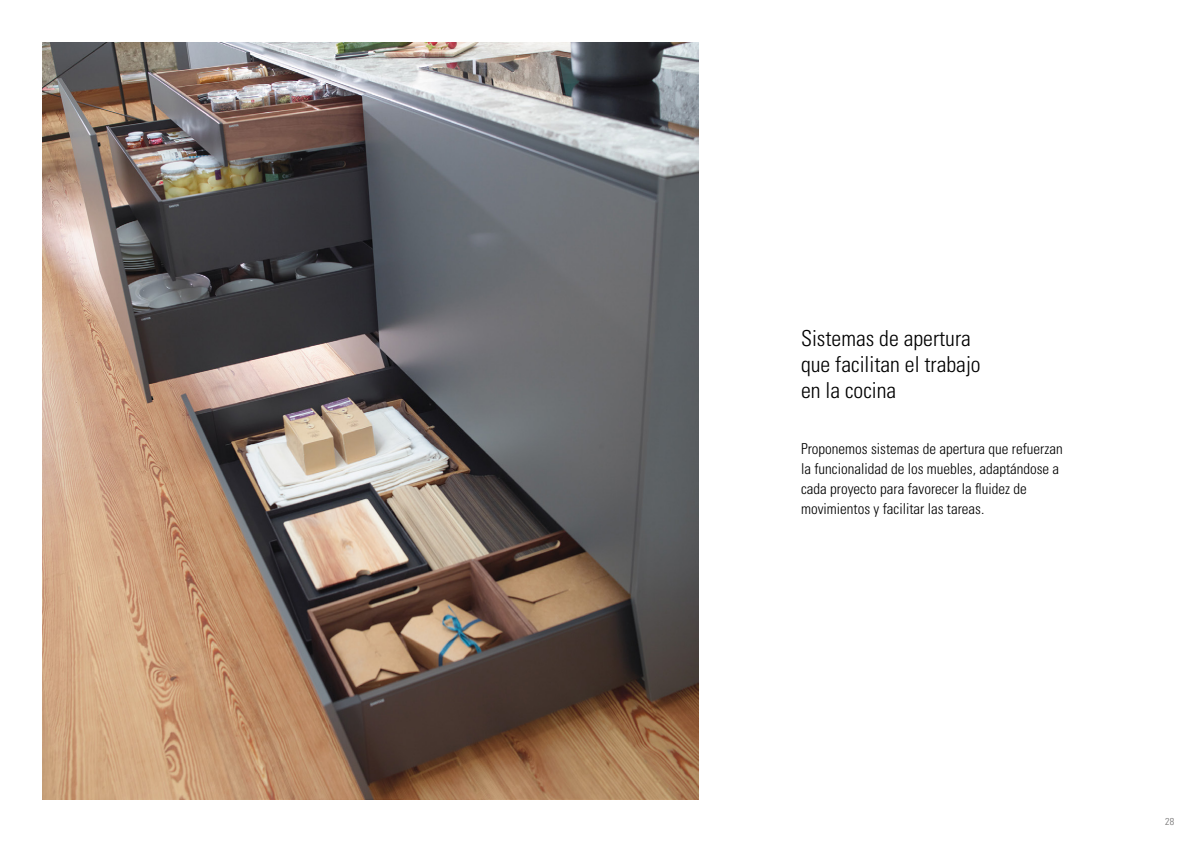
<style>
.page{position:relative;width:1191px;height:842px;background:#fff}
.page>*{position:absolute;margin:0;border:0;box-sizing:border-box;transform-origin:0 0}
.t1{font:300 condensed 22px/26px "Univers";color:#000}
.t2{font:300 condensed 15px/20px "Univers";color:#000}
.t3{font:300 condensed 10px "Univers";color:#706f6f}
</style>
<div class="page">
<img style="left:43px;top:43px;width:655px;height:756px">
<h1 class="t1" style="left:801px;top:325px;width:181px">Sistemas de apertura que facilitan el trabajo en la cocina</h1>
<p class="t2" style="left:801px;top:439px;width:263px">Proponemos sistemas de apertura que refuerzan la funcionalidad de los muebles, adaptándose a cada proyecto para favorecer la fluidez de movimientos y facilitar las tareas.</p>
<p class="t3" style="left:1165px;top:815px;width:10px">28</p>
</div>
